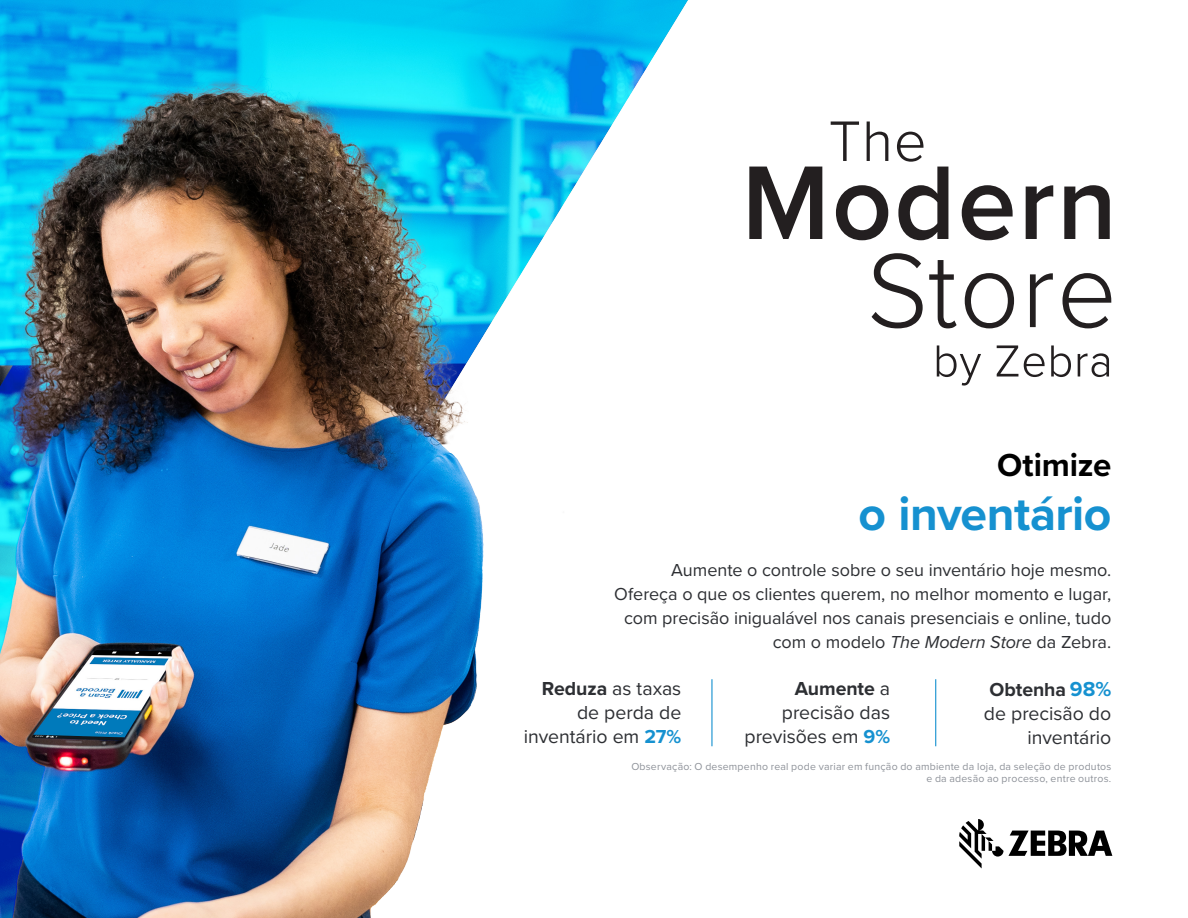
<style>
.page{position:relative;width:1188px;height:918px;background:#fff}
.page>*{position:absolute;margin:0;border:0;box-sizing:border-box;transform-origin:0 0}
.Heading-1-Cover{font:700 48px "Proxima Nova";letter-spacing:-.01em;color:#1691d0}
.Heading-1-Cover-2{font:700 33px "Proxima Nova";letter-spacing:-.01em;color:#000}
.Bullets{font:19.5px/24px "Proxima Nova";color:#2d2f33;text-align:right}
.Heading-1-Cover-3{font:18px/24px "Proxima Nova";color:#2d2f33;text-align:right}
.Body{font:10.5px/12px "Proxima Nova";letter-spacing:.02em;color:#8e9299;text-align:right}
.s1{font-style:italic}
.s2{font-weight:700}
.s3{font-weight:700;color:#1691d0}
.s4{font-weight:700;font-size:21px;color:#1691d0}
</style>
<div class="page">
<img style="left:0;top:0;width:713px;height:918px">
<svg style="left:959px;top:819px;width:153px;height:49px"></svg>
<hr style="left:711px;top:679px;width:2px;height:67px;background:#1691d0">
<hr style="left:935px;top:679px;width:1px;height:67px;background:#1691d0">
<svg style="left:831px;top:122px;width:28px;height:39px"></svg>
<svg style="left:867px;top:122px;width:21px;height:39px"></svg>
<svg style="left:749px;top:167px;width:73px;height:72px"></svg>
<svg style="left:836px;top:185px;width:52px;height:55px"></svg>
<svg style="left:897px;top:132px;width:51px;height:108px"></svg>
<svg style="left:962px;top:185px;width:51px;height:55px"></svg>
<svg style="left:1026px;top:185px;width:27px;height:54px"></svg>
<svg style="left:1064px;top:185px;width:46px;height:54px"></svg>
<svg style="left:872px;top:253px;width:51px;height:75px"></svg>
<svg style="left:929px;top:260px;width:28px;height:68px"></svg>
<svg style="left:965px;top:273px;width:49px;height:55px"></svg>
<svg style="left:1030px;top:273px;width:23px;height:54px"></svg>
<svg style="left:1062px;top:273px;width:49px;height:55px"></svg>
<svg style="left:937px;top:345px;width:44px;height:41px"></svg>
<svg style="left:997px;top:345px;width:21px;height:32px"></svg>
<svg style="left:1024px;top:353px;width:21px;height:24px"></svg>
<svg style="left:1051px;top:345px;width:20px;height:32px"></svg>
<svg style="left:1078px;top:353px;width:31px;height:24px"></svg>
<p class="Heading-1-Cover-2" style="left:997px;top:441px;width:116px">Otimize</p>
<p class="Heading-1-Cover" style="left:859px;top:479px;width:254px">o inventário</p>
<p class="Heading-1-Cover-3" style="left:614px;top:557px;width:499px">Aumente o controle sobre o seu inventário hoje mesmo.<br>Ofereça o que os clientes querem, no melhor momento e lugar, com precisão inigualável nos canais presenciais e online, tudo com o modelo <span class="s1">The Modern Store</span> da Zebra.</p>
<p class="Bullets" style="left:524px;top:675px;width:159px"><span class="s2">Reduza</span> as taxas de perda de inventário em <span class="s3">27%</span></p>
<p class="Bullets" style="left:745px;top:675px;width:147px"><span class="s2">Aumente</span> a precisão das previsões em <span class="s3">9%</span></p>
<p class="Bullets" style="left:984px;top:676px;width:129px"><span class="s2">Obtenha</span> <span class="s4">98% </span>de precisão do inventário</p>
<p class="Body" style="left:631px;top:760px;width:481px">Observação: O desempenho real pode variar em função do ambiente da loja, da seleção de produtos e da adesão ao processo, entre outros.</p>
</div>
